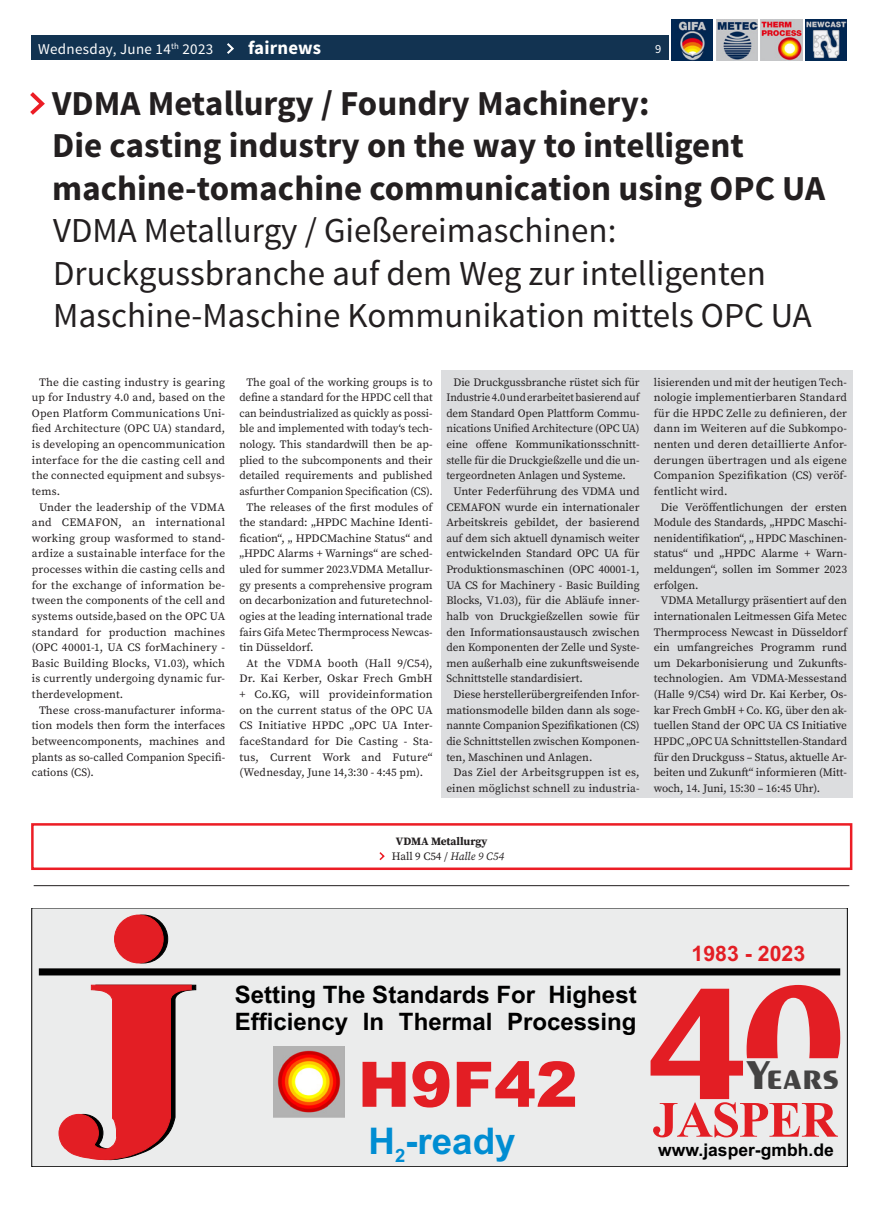
<style>
.page{position:relative;width:883px;height:1205px;background:#fff}
.page>*{position:absolute;margin:0;border:0;box-sizing:border-box;transform-origin:0 0}
.t1{font:700 169px "Exotic 350 BT";color:#e31e24}
.t2{font:900 62.75px "Arial";color:#e31e24}
.t3{font:700 50.75px "Times New Roman";letter-spacing:-.025em;color:#e31e24}
.t4{font:700 42.62px "Exotic 350 BT";color:#434242}
.t5{font:700 36.75px "Arial";color:#008dd2}
.t6{font:35px/42.5px "Source Sans Pro";color:#231f20}
.t7{font:700 35px/42.5px "Source Sans Pro";color:#231f20}
.t8{font:700 24px/26.9px "Arial";color:#000}
.t9{font:700 21.25px "Arial";color:#e31e24}
.t10{font:700 18.75px "Source Sans Pro";letter-spacing:.01em;color:#fff}
.t11{font:700 18.38px "Arial";color:#008dd2}
.t12{font:700 17.5px "Arial";color:#000}
.t13{font:15px "Source Sans Pro";letter-spacing:.02em;color:#fff}
.t14{font:12.5px "Source Sans Pro";color:#fff}
.t15{font:11.25px/15.6px "Source Serif Pro";color:#231f20;text-align:justify}
.t16{font:11.25px "Source Serif Pro";color:#231f20;scale:.96 1}
.t17{font:700 11.25px/15.6px "Source Serif Pro";letter-spacing:-.005em;color:#231f20}
.t18{font:11.25px "Source Serif Pro";letter-spacing:.02em;color:#231f20}
.s1{font-weight:400}
.s2{font-weight:400;font-style:italic}
</style>
<div class="page">
<img style="left:805px;top:19px;width:41px;height:41px">
<img style="left:671px;top:19px;width:41px;height:41px">
<img style="left:716px;top:19px;width:41px;height:41px">
<img style="left:760px;top:19px;width:41px;height:41px">
<div style="left:31px;top:35px;width:637px;height:25px;background:#123351"></div>
<svg style="left:227px;top:43px;width:7px;height:11px"></svg>
<hr style="left:34px;top:885px;width:815px;height:1px;background:#231f20">
<div style="left:32px;top:908px;width:815px;height:258px;background:#ebecec"></div>
<div style="left:32px;top:908px;width:815px;height:259px;border:1px solid #000"></div>
<div style="left:39px;top:968px;width:801px;height:7px;background:#000"></div>
<img style="left:273px;top:1047px;width:71px;height:70px">
<svg style="left:119px;top:915px;width:49px;height:48px"></svg>
<div style="left:114px;top:915px;width:49px;height:48px;background:#e31e24;border-radius:50%"></div>
<div style="left:114px;top:915px;width:49px;height:48px;border:1px solid #e31e24;border-radius:50%"></div>
<svg style="left:59px;top:985px;width:137px;height:175px"></svg>
<svg style="left:746px;top:985px;width:94px;height:73px"></svg>
<svg style="left:30px;top:92px;width:15px;height:23px"></svg>
<div style="left:441px;top:370px;width:411px;height:428px;background:#dcdddf"></div>
<svg style="left:379px;top:852px;width:6px;height:9px"></svg>
<div style="left:31px;top:823px;width:821px;height:47px;border:2px solid #ec1d25"></div>
<h3 class="t13" style="left:38px;top:40px;width:153px">Wednesday, June 142023</h3>
<h3 class="t10" style="left:225px;top:36px;width:75px">fairnews</h3>
<h3 class="t13" style="left:171px;top:40px;width:44px"><sup>th</sup> 2023</h3>
<h3 class="t10" style="left:248px;top:36px;width:75px">fairnews</h3>
<p class="t14" style="left:655px;top:41px;width:8px">9</p>
<h3 class="t13" style="left:38px;top:40px;width:119px">Monday, June 12<sup>th</sup></h3>
<h3 class="t7" style="left:52px;top:83px;width:774px">VDMA Metallurgy / Foundry Machinery:<br>Die casting industry on the way to intelligent machine-tomachine communication using OPC UA</h3>
<h3 class="t6" style="left:53px;top:210px;width:759px">VDMA Metallurgy / Gießereimaschinen:<br>Druckgussbranche auf dem Weg zur intelligenten<br>Maschine-Maschine Kommunikation mittels OPC UA</h3>
<p class="t15" style="left:32px;top:374px;width:195px;text-indent:7px">The die casting industry is gearing up for Industry 4.0 and, based on the Open Platform Communications Uni&shy;fied Architecture (OPC UA) standard, is developing an opencommunication interface for the die casting cell and the connected equipment and subsys&shy;tems.</p>
<p class="t15" style="left:32px;top:499px;width:195px;text-indent:7px">Under the leadership of the VDMA and CEMAFON, an international working group wasformed to stand&shy;ardize a sustainable interface for the processes within die casting cells and for the exchange of information be&shy;tween the components of the cell and systems outside,based on the OPC UA standard for production machines (OPC 40001-1, UA CS forMachinery - Basic Building Blocks, V1.03), which is currently undergoing dynamic fur&shy;therdevelopment.</p>
<p class="t15" style="left:32px;top:702px;width:195px;text-indent:7px">These cross-manufacturer informa&shy;tion models then form the interfaces betweencomponents, machines and plants as so-called Companion Specifi&shy;cations (CS).</p>
<p class="t15" style="left:246px;top:374px;width:188px">The goal of the working groups is to</p>
<p class="t15" style="left:239px;top:390px;width:195px">define a standard for the HPDC cell that</p>
<p class="t15" style="left:239px;top:405px;width:195px">can beindustrialized as quickly as possi-</p>
<p class="t15" style="left:239px;top:421px;width:195px">ble and implemented with today‘s tech-</p>
<p class="t15" style="left:239px;top:436px;width:195px">nology. This standardwill then be ap-</p>
<p class="t15" style="left:239px;top:452px;width:195px">plied to the subcomponents and their</p>
<p class="t15" style="left:239px;top:468px;width:195px">detailed requirements and published</p>
<p class="t16" style="left:239px;top:484px;width:203px">asfurther Companion Specification (CS).</p>
<p class="t15" style="left:246px;top:499px;width:188px">The releases of the first modules of</p>
<p class="t15" style="left:239px;top:515px;width:195px">the standard: „HPDC Machine Identi-</p>
<p class="t15" style="left:239px;top:530px;width:195px">fication“, „ HPDCMachine Status“ and</p>
<p class="t15" style="left:239px;top:546px;width:195px">„HPDC Alarms + Warnings“ are sched-</p>
<p class="t15" style="left:239px;top:561px;width:195px">uled for summer 2023.VDMA Metallur-</p>
<p class="t15" style="left:239px;top:577px;width:195px">gy presents a comprehensive program</p>
<p class="t15" style="left:239px;top:593px;width:195px">on decarbonization and futuretechnol-</p>
<p class="t15" style="left:239px;top:608px;width:195px">ogies at the leading international trade</p>
<p class="t15" style="left:239px;top:624px;width:195px">fairs Gifa Metec Thermprocess Newcas-</p>
<p class="t15" style="left:239px;top:640px;width:76px">tin Düsseldorf.</p>
<p class="t18" style="left:246px;top:655px;width:188px">At the VDMA booth (Hall 9/C54),</p>
<p class="t15" style="left:239px;top:671px;width:195px">Dr. Kai Kerber, Oskar Frech GmbH</p>
<p class="t15" style="left:239px;top:686px;width:195px">+ Co.KG, will provideinformation</p>
<p class="t15" style="left:239px;top:702px;width:195px">on the current status of the OPC UA</p>
<p class="t15" style="left:239px;top:718px;width:195px">CS Initiative HPDC „OPC UA Inter-</p>
<p class="t15" style="left:239px;top:733px;width:195px">faceStandard for Die Casting - Sta-</p>
<p class="t15" style="left:239px;top:749px;width:195px">tus, Current Work and Future“</p>
<p class="t15" style="left:239px;top:765px;width:185px">(Wednesday, June 14,3:30 - 4:45 pm).</p>
<p class="t15" style="left:446px;top:374px;width:195px;text-indent:7px">Die Druckgussbranche rüstet sich für Industrie 4.0 und erarbeitet basierend auf dem Standard Open Plattform Commu&shy;nications Unified Architecture (OPC UA) eine offene Kommunikationsschnitt&shy;stelle für die Druckgießzelle und die un&shy;tergeordneten Anlagen und Systeme.</p>
<p class="t15" style="left:446px;top:483px;width:195px;text-indent:7px">Unter Federführung des VDMA und CEMAFON wurde ein internationaler Arbeitskreis gebildet, der basierend auf dem sich aktuell dynamisch weiter entwickelnden Standard OPC UA für Produktionsmaschinen (OPC 40001-1, UA CS for Machinery - Basic Building Blocks, V1.03), für die Abläufe inner&shy;halb von Druckgießzellen sowie für den Informationsaustausch zwischen den Komponenten der Zelle und Syste&shy;men außerhalb eine zukunftsweisende Schnittstelle standardisiert.</p>
<p class="t15" style="left:446px;top:686px;width:195px;text-indent:7px">Diese herstellerübergreifenden Infor&shy;mationsmodelle bilden dann als soge&shy;nannte Companion Spezifikationen (CS) die Schnittstellen zwischen Komponen&shy;ten, Maschinen und Anlagen.</p>
<p class="t15" style="left:446px;top:765px;width:195px;text-align:right">Das Ziel der Arbeitsgruppen ist es, einen möglichst schnell zu industria-</p>
<p class="t15" style="left:653px;top:374px;width:195px">lisierenden und mit der heutigen Tech&shy;nologie implementierbaren Standard für die HPDC Zelle zu definieren, der dann im Weiteren auf die Subkompo&shy;nenten und deren detaillierte Anfor&shy;derungen übertragen und als eigene Companion Spezifikation (CS) veröf&shy;fentlicht wird.</p>
<p class="t15" style="left:653px;top:499px;width:195px;text-indent:7px">Die Veröffentlichungen der ersten Module des Standards, „HPDC Maschi&shy;nenidentifikation“, „ HPDC Maschinen&shy;status“ und „HPDC Alarme + Warn&shy;meldungen“, sollen im Sommer 2023 erfolgen.</p>
<p class="t15" style="left:653px;top:593px;width:195px;text-indent:7px">VDMA Metallurgy präsentiert auf den internationalen Leitmessen Gifa Metec Thermprocess Newcast in Düsseldorf ein umfangreiches Programm rund um Dekarbonisierung und Zukunfts&shy;technologien. Am VDMA-Messestand (Halle 9/C54) wird Dr. Kai Kerber, Os&shy;kar Frech GmbH + Co. KG, über den ak&shy;tuellen Stand der OPC UA CS Initiative HPDC „OPC UA Schnittstellen-Standard für den Druckguss – Status, aktuelle Ar&shy;beiten und Zukunft“ informieren (Mitt&shy;woch, 14. Juni, 15:30 – 16:45 Uhr).</p>
<p class="t17" style="left:391px;top:833px;width:114px;text-indent:4px">VDMA Metallurgy<br><span class="s1">Hall 9 C54 /</span> <span class="s2">Halle 9 C54</span></p>
<h3 class="t9" style="left:691px;top:945px;width:115px">1983 - 2023</h3>
<h3 class="t8" style="left:235px;top:983px;width:403px">Setting The Standards For Highest<br>Efficiency In Thermal Processing</h3>
<h1 class="t1" style="left:645px;top:942px;width:106px">4</h1>
<h2 class="t2" style="left:358px;top:1048px;width:221px">H9F42</h2>
<h3 class="t4" style="left:747px;top:1049px;width:93px">Years</h3>
<h3 class="t3" style="left:652px;top:1089px;width:186px">JASPER</h3>
<h3 class="t5" style="left:368px;top:1127px;width:149px">H -ready</h3>
<h3 class="t11" style="left:395px;top:1148px;width:12px">2</h3>
<h3 class="t12" style="left:658px;top:1143px;width:177px">www.jasper-gmbh.de</h3>
</div>
